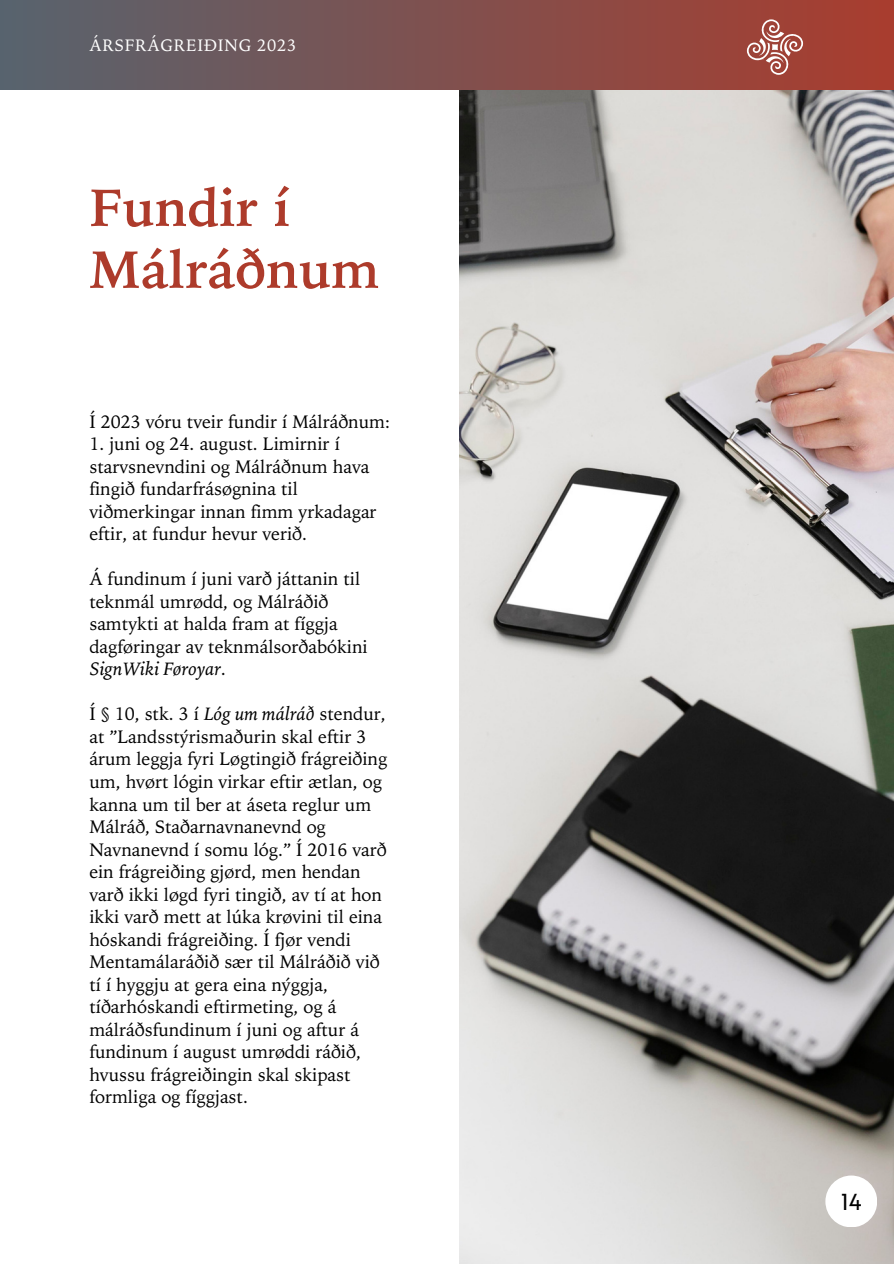
<style>
.page{position:relative;width:894px;height:1264px;background:#fff}
.page>*{position:absolute;margin:0;border:0;box-sizing:border-box;transform-origin:0 0}
.t1{font:700 52.5px/61.8px "Iowan Old Style BT";color:#ad3b2b}
.t2{font:22.5px "Brother 1816 Regular";color:#000}
.t3{font:18px/22.5px "Iowan Old Style BT";color:#000001}
.t4{font:italic 18px "Iowan Old Style BT";color:#000001}
.t5{font:16.5px "Iowan Old Style BT";letter-spacing:.05em;color:#fff}
.s1{font-style:italic}
</style>
<div class="page">
<img style="left:459px;top:89px;width:434px;height:1174px">
<div style="left:0;top:0;width:893px;height:89px;background:linear-gradient(to right,#57636e,#a93d2e)"></div>
<svg style="left:746px;top:19px;width:56px;height:56px;background:#b26a61"></svg>
<div style="left:825px;top:1175px;width:52px;height:52px;background:#fff;border-radius:50%"></div>
<p class="t5" style="left:89px;top:35px;width:208px">ÁRSFRÁGREIÐING 2023</p>
<h1 class="t1" style="left:89px;top:178px;width:291px">Fundir í<br>Málráðnum</h1>
<p class="t3" style="left:89px;top:410px;width:302px">Í 2023 vóru tveir fundir í Málráðnum:</p>
<p class="t3" style="left:89px;top:433px;width:289px">1. juni og 24. august. Limirnir í starvsnevndini og Málráðnum hava fingið fundarfrásøgnina til viðmerkingar innan fimm yrkadagar eftir, at fundur hevur verið.</p>
<p class="t3" style="left:89px;top:568px;width:280px">Á fundinum í juni varð játtanin til teknmál umrødd, og Málráðið samtykti at halda fram at fíggja dagføringar av teknmálsorðabókini</p>
<p class="t4" style="left:89px;top:657px;width:138px">SignWiki Føroyar.</p>
<p class="t3" style="left:89px;top:703px;width:299px">Í § 10, stk. 3 í <span class="s1">Lóg um málráð</span> stendur, at ”Landsstýrismaðurin skal eftir 3 árum leggja fyri Løgtingið frágreiðing um, hvørt lógin virkar eftir ætlan, og kanna um til ber at áseta reglur um Málráð, Staðarnavnanevnd og Navnanevnd í somu lóg.” Í 2016 varð ein frágreiðing gjørd, men hendan varð ikki løgd fyri tingið, av tí at hon ikki varð mett at lúka krøvini til eina hóskandi frágreiðing. Í fjør vendi Mentamálaráðið sær til Málráðið við tí í hyggju at gera eina nýggja, tíðarhóskandi eftirmeting, og á málráðsfundinum í juni og aftur á fundinum í august umrøddi ráðið, hvussu frágreiðingin skal skipast formliga og fíggjast.</p>
<p class="t2" style="left:841px;top:1185px;width:22px">14</p>
</div>
